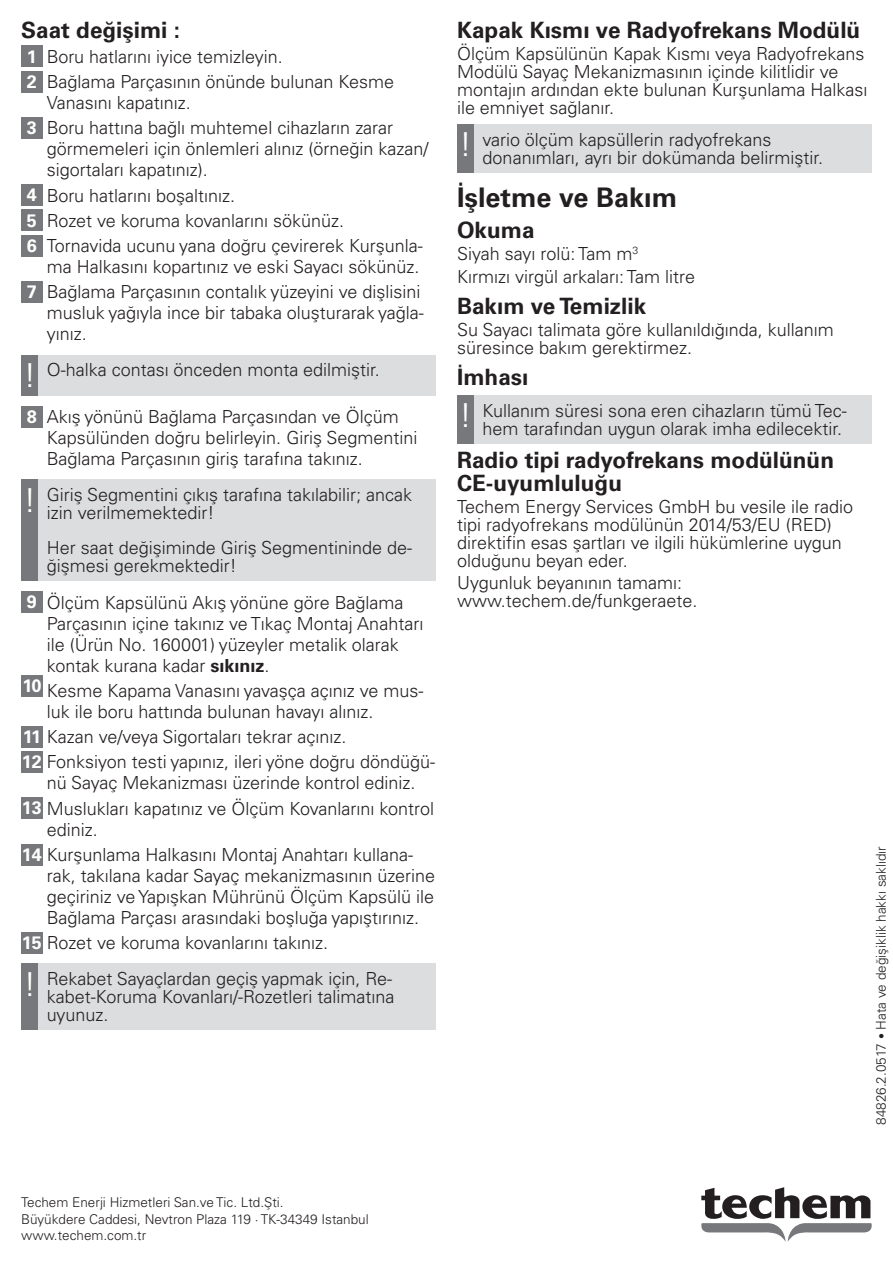
<style>
.page{position:relative;width:893px;height:1263px;background:#fff}
.page>*{position:absolute;margin:0;border:0;box-sizing:border-box;transform-origin:0 0}
.t1{font:300 33px "Univers LTCYR 45";color:#fff}
.Titel_2{font:700 27px "Univers LTCYR 65";color:#231f20}
.Titel_3{font:700 22.5px/22.5px "Univers LTCYR 65";color:#231f20}
.Liste_Nummer{font:300 18px/21px "Univers LTCYR 45";color:#231f20}
.Fließtext{font:300 18px/18px "Univers LTCYR 45";color:#231f20}
.Hinweis{font:300 18px/18px "Univers LTCYR 45";color:#231f20}
.t2{font:700 18px "Univers LTCYR 65";color:#fff}
.Seitenzeile{font:300 13.5px/16.2px "Univers LTCYR 45";color:#231f20}
.s1{font-family:"Univers LTCYR 65";font-weight:700}
.s2{font-family:"Univers LTCYR 65";font-weight:700;color:#fff}
.s3{font-size:12px}
</style>
<div class="page">
<svg style="left:701px;top:1187px;width:171px;height:55px"></svg>
<div style="left:21px;top:46px;width:22px;height:21px;background:#76787b"></div>
<div style="left:21px;top:71px;width:22px;height:21px;background:#76787b"></div>
<div style="left:21px;top:117px;width:22px;height:22px;background:#76787b"></div>
<div style="left:21px;top:185px;width:22px;height:21px;background:#76787b"></div>
<div style="left:21px;top:210px;width:22px;height:21px;background:#76787b"></div>
<div style="left:21px;top:235px;width:22px;height:21px;background:#76787b"></div>
<div style="left:21px;top:281px;width:22px;height:22px;background:#76787b"></div>
<div style="left:21px;top:355px;width:17px;height:41px;background:#76787b"></div>
<div style="left:38px;top:355px;width:398px;height:41px;background:#dcdddf"></div>
<div style="left:21px;top:406px;width:22px;height:22px;background:#76787b"></div>
<div style="left:21px;top:480px;width:17px;height:101px;background:#76787b"></div>
<div style="left:38px;top:480px;width:398px;height:101px;background:#dcdddf"></div>
<div style="left:21px;top:592px;width:22px;height:21px;background:#76787b"></div>
<div style="left:21px;top:676px;width:22px;height:21px;background:#76787b"></div>
<div style="left:21px;top:726px;width:22px;height:21px;background:#76787b"></div>
<div style="left:21px;top:751px;width:22px;height:22px;background:#76787b"></div>
<div style="left:21px;top:798px;width:22px;height:21px;background:#76787b"></div>
<div style="left:21px;top:844px;width:22px;height:21px;background:#76787b"></div>
<div style="left:21px;top:932px;width:22px;height:21px;background:#76787b"></div>
<div style="left:21px;top:964px;width:17px;height:66px;background:#76787b"></div>
<div style="left:38px;top:964px;width:398px;height:66px;background:#dcdddf"></div>
<div style="left:457px;top:124px;width:17px;height:48px;background:#76787b"></div>
<div style="left:474px;top:124px;width:398px;height:48px;background:#dcdddf"></div>
<div style="left:457px;top:395px;width:17px;height:48px;background:#76787b"></div>
<div style="left:474px;top:395px;width:398px;height:48px;background:#dcdddf"></div>
<p class="Titel_3" style="left:21px;top:17px;width:160px">Saat değişimi :</p>
<p class="t2" style="left:27px;top:43px;width:12px">1</p>
<p class="Liste_Nummer" style="left:47px;top:45px;width:238px">Boru hatlarını iyice temizleyin.</p>
<p class="t2" style="left:27px;top:69px;width:12px">2</p>
<p class="Liste_Nummer" style="left:47px;top:71px;width:349px">Bağlama Parçasının önünde bulunan Kesme<br>Vanasını kapatınız.</p>
<p class="t2" style="left:27px;top:115px;width:12px">3</p>
<p class="Liste_Nummer" style="left:47px;top:117px;width:383px">Boru hattına bağlı muhtemel cihazların zarar görmemeleri için önlemleri alınız (örneğin kazan/ sigortaları kapatınız).</p>
<p class="t2" style="left:27px;top:182px;width:12px">4</p>
<p class="Liste_Nummer" style="left:47px;top:184px;width:190px">Boru hatlarını boşaltınız.</p>
<p class="t2" style="left:27px;top:207px;width:12px">5</p>
<p class="Liste_Nummer" style="left:47px;top:209px;width:299px">Rozet ve koruma kovanlarını sökünüz.</p>
<p class="t2" style="left:27px;top:233px;width:12px">6</p>
<p class="Liste_Nummer" style="left:47px;top:235px;width:378px">Tornavida ucunu yana doğru çevirerek Kurşunla&shy;ma Halkasını kopartınız ve eski Sayacı sökünüz.</p>
<p class="t2" style="left:27px;top:279px;width:12px">7</p>
<p class="Liste_Nummer" style="left:47px;top:281px;width:379px">Bağlama Parçasının contalık yüzeyini ve dişlisini musluk yağıyla ince bir tabaka oluşturarak yağla&shy;yınız.</p>
<p class="t1" style="left:23px;top:354px;width:14px">!</p>
<p class="Hinweis" style="left:47px;top:360px;width:335px">O-halka contası önceden monta edilmiştir.</p>
<p class="t2" style="left:27px;top:404px;width:12px">8</p>
<p class="Liste_Nummer" style="left:47px;top:406px;width:372px">Akış yönünü Bağlama Parçasından ve Ölçüm<br>Kapsülünden doğru belirleyin. Giriş Segmentini<br>Bağlama Parçasının giriş tarafına takınız.</p>
<p class="t1" style="left:23px;top:479px;width:14px">!</p>
<p class="Hinweis" style="left:47px;top:486px;width:367px">Giriş Segmentini çıkış tarafına takılabilir; ancak izin verilmemektedir!</p>
<p class="Hinweis" style="left:47px;top:539px;width:367px">Her saat değişiminde Giriş Segmentininde de&shy;ğişmesi gerekmektedir!</p>
<p class="t2" style="left:27px;top:589px;width:12px">9</p>
<p class="Liste_Nummer" style="left:47px;top:591px;width:378px">Ölçüm Kapsülünü Akış yönüne göre Bağlama Parçasının içine takınız ve Tıkaç Montaj Anahtarı ile (Ürün No. 160001) yüzeyler metalik olarak kontak kurana kadar <span class="s1">sıkınız</span>.</p>
<p class="t2" style="left:22px;top:673px;width:20px">10</p>
<p class="Liste_Nummer" style="left:47px;top:680px;width:378px">Kesme Kapama Vanasını yavaşça açınız ve mus&shy;luk ile boru hattında bulunan havayı alınız.</p>
<p class="Fließtext" style="left:23px;top:727px;width:325px"><span class="s2">11</span> Kazan ve/veya Sigortaları tekrar açınız.</p>
<p class="Fließtext" style="left:22px;top:753px;width:415px"><span class="s2">12</span> Fonksiyon testi yapınız, ileri yöne doğru döndüğü-</p>
<p class="Liste_Nummer" style="left:47px;top:772px;width:370px">nü Sayaç Mekanizması üzerinde kontrol ediniz.</p>
<p class="Fließtext" style="left:22px;top:799px;width:414px"><span class="s2">13</span> Muslukları kapatınız ve Ölçüm Kovanlarını kontrol</p>
<p class="Liste_Nummer" style="left:47px;top:818px;width:53px">ediniz.</p>
<p class="Fließtext" style="left:22px;top:845px;width:393px"><span class="s2">14</span> Kurşunlama Halkasını Montaj Anahtarı kullana-</p>
<p class="Liste_Nummer" style="left:47px;top:865px;width:390px;text-align:justify">rak, takılana kadar Sayaç mekanizmasının üzerine geçiriniz ve Yapışkan Mührünü Ölçüm Kapsülü ile Bağlama Parçası arasındaki boşluğa yapıştırınız.</p>
<p class="Fließtext" style="left:22px;top:933px;width:308px"><span class="s2">15</span> Rozet ve koruma kovanlarını takınız.</p>
<p class="t1" style="left:23px;top:963px;width:14px">!</p>
<p class="Hinweis" style="left:47px;top:969px;width:349px">Rekabet Sayaçlardan geçiş yapmak için, Re&shy;kabet-Koruma Kovanları/-Rozetleri talimatına uyunuz.</p>
<p class="Titel_3" style="left:457px;top:17px;width:405px">Kapak Kısmı ve Radyofrekans Modülü</p>
<p class="Fließtext" style="left:457px;top:44px;width:412px">Ölçüm Kapsülünün Kapak Kısmı veya Radyofrekans Modülü Sayaç Mekanizmasının içinde kilitlidir ve montajın ardından ekte bulunan Kurşunlama Halkası ile emniyet sağlanır.</p>
<p class="t1" style="left:459px;top:123px;width:14px">!</p>
<p class="Hinweis" style="left:483px;top:130px;width:342px">vario ölçüm kapsüllerin radyofrekans donanımları, ayrı bir dokümanda belirmiştir.</p>
<p class="Titel_2" style="left:457px;top:178px;width:222px">İşletme ve Bakım</p>
<p class="Titel_3" style="left:457px;top:218px;width:79px">Okuma</p>
<p class="Fließtext" style="left:457px;top:244px;width:183px">Siyah sayı rolü: Tam m<sup>3</sup></p>
<p class="Fließtext" style="left:457px;top:267px;width:240px">Kırmızı virgül arkaları: Tam litre</p>
<p class="Titel_3" style="left:457px;top:293px;width:191px">Bakım ve Temizlik</p>
<p class="Fließtext" style="left:457px;top:320px;width:378px">Su Sayacı talimata göre kullanıldığında, kullanım süresince bakım gerektirmez.</p>
<p class="Titel_3" style="left:457px;top:364px;width:73px">İmhası</p>
<p class="t1" style="left:459px;top:394px;width:14px">!</p>
<p class="Hinweis" style="left:483px;top:401px;width:366px">Kullanım süresi sona eren cihazların tümü Tec&shy;hem tarafından uygun olarak imha edilecektir.</p>
<p class="Titel_3" style="left:457px;top:448px;width:378px">Radio tipi radyofrekans modülünün<br>CE-uyumluluğu</p>
<p class="Fließtext" style="left:457px;top:497px;width:397px">Techem Energy Services GmbH bu vesile ile radio tipi radyofrekans modülünün 2014/53/EU (RED) direktifin esas şartları ve ilgili hükümlerine uygun olduğunu beyan eder.</p>
<p class="Fließtext" style="left:457px;top:573px;width:242px">Uygunluk beyanının tamamı: www.techem.de/funkgeraete.</p>
<p class="Seitenzeile" style="left:872px;top:1125px;width:280px;rotate:-90deg">84826.2.0517 <span class="s3">•</span> Hata ve değişiklik hakkı saklıdır</p>
<p class="Seitenzeile" style="left:21px;top:1194px;width:349px">Techem Enerji Hizmetleri San.ve Tic. Ltd.Şti.<br>Büyükdere Caddesi, Nevtron Plaza 119 · TK-34349 Istanbul www.techem.com.tr</p>
</div>
